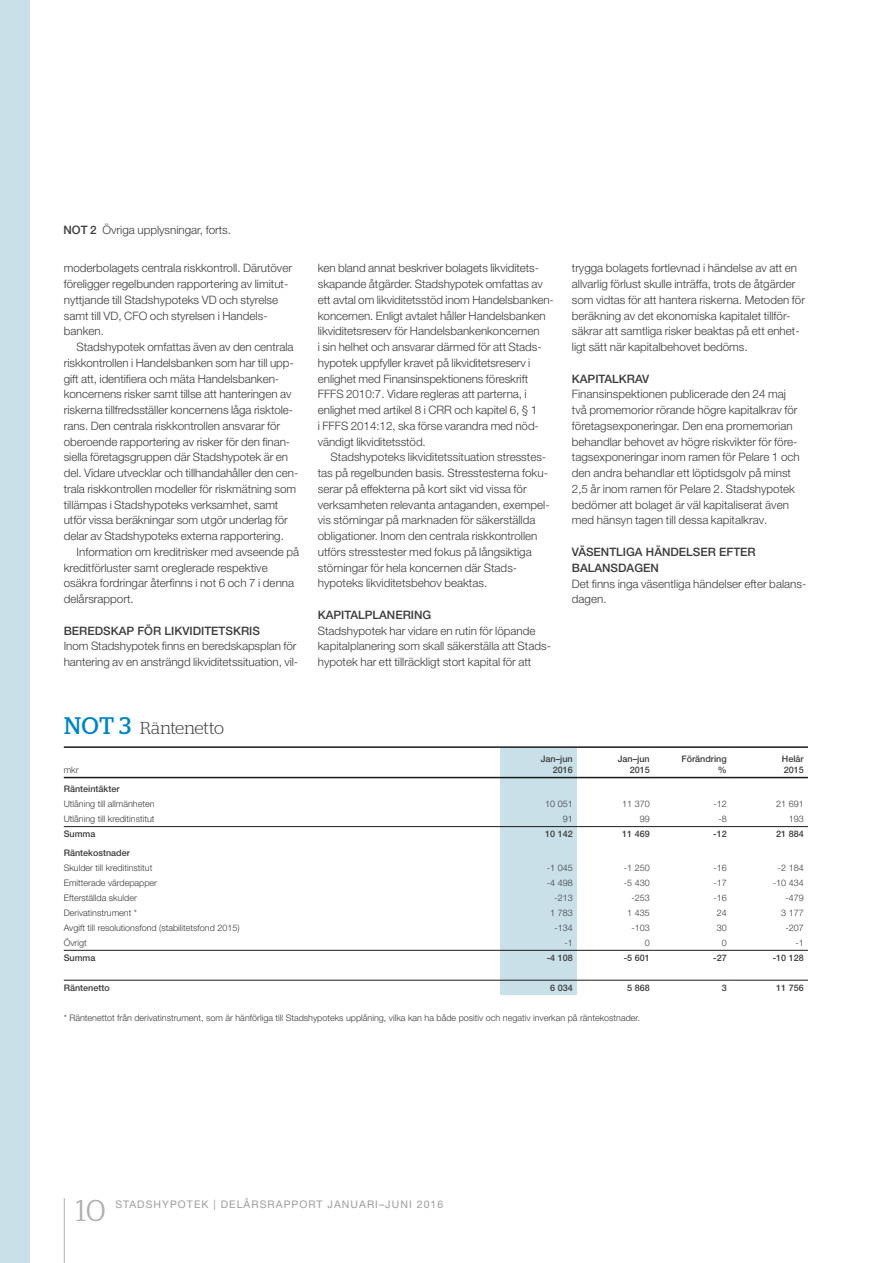
<style>
.page{position:relative;width:893px;height:1263px;background:#fff}
.page>*{position:absolute;margin:0;border:0;box-sizing:border-box;transform-origin:0 0}
.t1{font:300 30px "Stag";color:#b2b2b2}
.t2{font:300 17.25px "Stag";letter-spacing:-.01em;color:#3b3b3a}
.t3{font:300 11.7px/15.8px "Helvetica Neue LT Pro";color:#3b3b3a}
.t4{font:500 11.7px/15.8px "Helvetica Neue LT Pro";color:#3b3b3a}
.t5{font:10.5px "Helvetica Neue LT Pro";letter-spacing:.1em;color:#9d9d9d}
.t6{font:300 9px "Helvetica Neue LT Pro";color:#3b3b3a}
.t7{font:500 9px/11.2px "Helvetica Neue LT Pro";color:#3b3b3a;text-align:right}
.s1{font-weight:500}
.s2{font-weight:400;font-size:24px;color:#0085c3}
</style>
<div class="page">
<hr style="left:64px;top:1198px;width:1px;height:65px;background:#b2b2b2">
<div style="left:0;top:0;width:30px;height:1263px;background:#c9e0e9"></div>
<div style="left:500px;top:748px;width:77px;height:247px;background:#c9e0e9"></div>
<hr style="left:64px;top:746px;width:436px;height:2px;background:#1c1b1a">
<hr style="left:500px;top:746px;width:77px;height:2px;background:#1c1b1a">
<hr style="left:577px;top:746px;width:77px;height:2px;background:#1c1b1a">
<hr style="left:654px;top:746px;width:77px;height:2px;background:#1c1b1a">
<hr style="left:731px;top:746px;width:77px;height:2px;background:#1c1b1a">
<hr style="left:64px;top:777px;width:436px;height:1px;background:#1c1b1a">
<hr style="left:500px;top:777px;width:77px;height:1px;background:#1c1b1a">
<hr style="left:577px;top:777px;width:77px;height:1px;background:#1c1b1a">
<hr style="left:654px;top:777px;width:77px;height:1px;background:#1c1b1a">
<hr style="left:731px;top:777px;width:77px;height:1px;background:#1c1b1a">
<hr style="left:64px;top:826px;width:436px;height:1px;background:#1c1b1a">
<hr style="left:500px;top:826px;width:77px;height:1px;background:#1c1b1a">
<hr style="left:577px;top:826px;width:77px;height:1px;background:#1c1b1a">
<hr style="left:654px;top:826px;width:77px;height:1px;background:#1c1b1a">
<hr style="left:731px;top:826px;width:77px;height:1px;background:#1c1b1a">
<hr style="left:64px;top:950px;width:436px;height:1px;background:#1c1b1a">
<hr style="left:500px;top:950px;width:77px;height:1px;background:#1c1b1a">
<hr style="left:577px;top:950px;width:77px;height:1px;background:#1c1b1a">
<hr style="left:654px;top:950px;width:77px;height:1px;background:#1c1b1a">
<hr style="left:731px;top:950px;width:77px;height:1px;background:#1c1b1a">
<hr style="left:64px;top:980px;width:436px;height:1px;background:#1c1b1a">
<hr style="left:500px;top:980px;width:77px;height:1px;background:#1c1b1a">
<hr style="left:577px;top:980px;width:77px;height:1px;background:#1c1b1a">
<hr style="left:654px;top:980px;width:77px;height:1px;background:#1c1b1a">
<hr style="left:731px;top:980px;width:77px;height:1px;background:#1c1b1a">
<p class="t3" style="left:64px;top:222px;width:169px"><span class="s1">NOT 2</span> Övriga upplysningar, forts.</p>
<p class="t3" style="left:64px;top:260px;width:230px">moderbolagets centrala riskkontroll. Därutöver föreligger regelbunden rapportering av limitut&shy;nyttjande till Stadshypoteks VD och styrelse samt till VD, CFO och styrelsen i Handels&shy;banken.</p>
<p class="t3" style="left:64px;top:339px;width:236px;text-indent:13px">Stadshypotek omfattas även av den centrala riskkontrollen i Handelsbanken som har till upp&shy;gift att, identifiera och mäta Handelsbanken&shy;koncernens risker samt tillse att hanteringen av riskerna tillfredsställer koncernens låga risktole&shy;rans. Den centrala riskkontrollen ansvarar för oberoende rapportering av risker för den finan&shy;siella företagsgruppen där Stadshypotek är en del. Vidare utvecklar och tillhandahåller den cen&shy;trala riskkontrollen modeller för riskmätning som tillämpas i Stadshypoteks verksamhet, samt utför vissa beräkningar som utgör underlag för delar av Stadshypoteks externa rapportering.</p>
<p class="t3" style="left:64px;top:544px;width:237px;text-indent:13px">Information om kreditrisker med avseende på kreditförluster samt oreglerade respektive osäkra fordringar återfinns i not 6 och 7 i denna delårsrapport.</p>
<p class="t4" style="left:64px;top:622px;width:198px">BEREDSKAP FÖR LIKVIDITETSKRIS</p>
<p class="t3" style="left:64px;top:638px;width:236px">Inom Stadshypotek finns en beredskapsplan för hantering av en ansträngd likviditetssituation, vil-</p>
<p class="t3" style="left:318px;top:260px;width:238px">ken bland annat beskriver bolagets likviditets&shy;skapande åtgärder. Stadshypotek omfattas av ett avtal om likviditetsstöd inom Handelsbanken&shy;koncernen. Enligt avtalet håller Handelsbanken likviditetsreserv för Handelsbankenkoncernen<br>i sin helhet och ansvarar därmed för att Stads&shy;hypotek uppfyller kravet på likviditetsreserv i enlighet med Finansinspektionens föreskrift FFFS 2010:7. Vidare regleras att parterna, i enlighet med artikel 8 i CRR och kapitel 6, § 1<br>i FFFS 2014:12, ska förse varandra med nöd&shy;vändigt likviditetsstöd.</p>
<p class="t3" style="left:318px;top:449px;width:233px;text-indent:13px">Stadshypoteks likviditetssituation stresstes&shy;tas på regelbunden basis. Stresstesterna foku&shy;serar på effekterna på kort sikt vid vissa för verksamheten relevanta antaganden, exempel&shy;vis störningar på marknaden för säkerställda obligationer. Inom den centrala riskkontrollen utförs stresstester med fokus på långsiktiga störningar för hela koncernen där Stads&shy;hypoteks likviditetsbehov beaktas.</p>
<p class="t4" style="left:318px;top:607px;width:115px">KAPITALPLANERING</p>
<p class="t3" style="left:318px;top:622px;width:235px">Stadshypotek har vidare en rutin för löpande kapitalplanering som skall säkerställa att Stads&shy;hypotek har ett tillräckligt stort kapital för att</p>
<p class="t3" style="left:572px;top:260px;width:235px">trygga bolagets fortlevnad i händelse av att en allvarlig förlust skulle inträffa, trots de åtgärder som vidtas för att hantera riskerna. Metoden för beräkning av det ekonomiska kapitalet tillför&shy;säkrar att samtliga risker beaktas på ett enhet&shy;ligt sätt när kapitalbehovet bedöms.</p>
<p class="t4" style="left:572px;top:370px;width:79px">KAPITALKRAV</p>
<p class="t3" style="left:572px;top:386px;width:229px">Finansinspektionen publicerade den 24 maj två promemorior rörande högre kapitalkrav för företagsexponeringar. Den ena promemorian behandlar behovet av högre riskvikter för före&shy;tagsexponeringar inom ramen för Pelare 1 och den andra behandlar ett löptidsgolv på minst 2,5 år inom ramen för Pelare 2. Stadshypotek bedömer att bolaget är väl kapitaliserat även med hänsyn tagen till dessa kapitalkrav.</p>
<p class="t4" style="left:572px;top:544px;width:185px">VÄSENTLIGA HÄNDELSER EFTER<br>BALANSDAGEN</p>
<p class="t3" style="left:572px;top:575px;width:236px">Det finns inga väsentliga händelser efter balans&shy;dagen.</p>
<h2 class="t2" style="left:64px;top:718px;width:161px"><span class="s2">NOT 3</span> Räntenetto</h2>
<p class="t6" style="left:64px;top:765px;width:16px">mkr</p>
<p class="t7" style="left:541px;top:753px;width:34px">Jan–jun<br>2016</p>
<p class="t7" style="left:618px;top:753px;width:34px">Jan–jun<br>2015</p>
<p class="t7" style="left:681px;top:753px;width:47px">Förändring %</p>
<p class="t7" style="left:782px;top:753px;width:23px;text-align:left">Helår<br>2015</p>
<p class="t7" style="left:64px;top:783px;width:57px">Ränteintäkter</p>
<p class="t6" style="left:64px;top:799px;width:92px">Utlåning till allmänheten</p>
<p class="t6" style="left:545px;top:799px;width:29px">10 051</p>
<p class="t6" style="left:622px;top:799px;width:29px">11 370</p>
<p class="t6" style="left:713px;top:799px;width:15px">-12</p>
<p class="t6" style="left:776px;top:799px;width:29px">21 691</p>
<p class="t6" style="left:64px;top:814px;width:92px">Utlåning till kreditinstitut</p>
<p class="t6" style="left:563px;top:814px;width:12px">91</p>
<p class="t6" style="left:640px;top:814px;width:12px">99</p>
<p class="t6" style="left:718px;top:814px;width:10px">-8</p>
<p class="t6" style="left:789px;top:814px;width:17px">193</p>
<p class="t7" style="left:64px;top:828px;width:33px">Summa</p>
<p class="t7" style="left:545px;top:828px;width:29px">10 142</p>
<p class="t7" style="left:622px;top:828px;width:29px">11 469</p>
<p class="t7" style="left:713px;top:828px;width:15px">-12</p>
<p class="t7" style="left:776px;top:828px;width:29px">21 884</p>
<p class="t7" style="left:64px;top:847px;width:68px">Räntekostnader</p>
<p class="t6" style="left:64px;top:863px;width:90px">Skulder till kreditinstitut</p>
<p class="t6" style="left:547px;top:863px;width:27px">-1 045</p>
<p class="t6" style="left:624px;top:863px;width:27px">-1 250</p>
<p class="t6" style="left:713px;top:863px;width:15px">-16</p>
<p class="t6" style="left:778px;top:863px;width:27px">-2 184</p>
<p class="t6" style="left:64px;top:878px;width:95px">Emitterade värdepapper</p>
<p class="t6" style="left:547px;top:878px;width:27px">-4 498</p>
<p class="t6" style="left:624px;top:878px;width:27px">-5 430</p>
<p class="t6" style="left:713px;top:878px;width:15px">-17</p>
<p class="t6" style="left:773px;top:878px;width:32px">-10 434</p>
<p class="t6" style="left:64px;top:892px;width:75px">Efterställda skulder</p>
<p class="t6" style="left:554px;top:892px;width:20px">-213</p>
<p class="t6" style="left:631px;top:892px;width:20px">-253</p>
<p class="t6" style="left:713px;top:892px;width:15px">-16</p>
<p class="t6" style="left:785px;top:892px;width:20px">-479</p>
<p class="t6" style="left:64px;top:907px;width:75px">Derivatinstrument *</p>
<p class="t6" style="left:550px;top:907px;width:24px">1 783</p>
<p class="t6" style="left:627px;top:907px;width:24px">1 435</p>
<p class="t6" style="left:717px;top:907px;width:12px">24</p>
<p class="t6" style="left:781px;top:907px;width:24px">3 177</p>
<p class="t6" style="left:64px;top:922px;width:177px">Avgift till resolutionsfond (stabilitetsfond 2015)</p>
<p class="t6" style="left:554px;top:922px;width:20px">-134</p>
<p class="t6" style="left:631px;top:922px;width:20px">-103</p>
<p class="t6" style="left:717px;top:922px;width:12px">30</p>
<p class="t6" style="left:785px;top:922px;width:20px">-207</p>
<p class="t6" style="left:64px;top:937px;width:25px">Övrigt</p>
<p class="t6" style="left:564px;top:937px;width:10px">-1</p>
<p class="t6" style="left:645px;top:937px;width:7px">0</p>
<p class="t6" style="left:722px;top:937px;width:7px">0</p>
<p class="t6" style="left:795px;top:937px;width:10px">-1</p>
<p class="t7" style="left:64px;top:952px;width:33px">Summa</p>
<p class="t7" style="left:547px;top:952px;width:28px">-4 108</p>
<p class="t7" style="left:624px;top:952px;width:28px">-5 601</p>
<p class="t7" style="left:713px;top:952px;width:15px">-27</p>
<p class="t7" style="left:773px;top:952px;width:33px">-10 128</p>
<p class="t7" style="left:64px;top:982px;width:48px">Räntenetto</p>
<p class="t7" style="left:550px;top:982px;width:24px">6 034</p>
<p class="t7" style="left:627px;top:982px;width:24px">5 868</p>
<p class="t7" style="left:722px;top:982px;width:7px">3</p>
<p class="t7" style="left:776px;top:982px;width:29px">11 756</p>
<p class="t6" style="left:64px;top:1012px;width:578px">* Räntenettot från derivatinstrument, som är hänförliga till Stadshypoteks upplåning, vilka kan ha både positiv och negativ inverkan på räntekostnader.</p>
<h1 class="t1" style="left:76px;top:1193px;width:31px">10</h1>
<p class="t5" style="left:115px;top:1197px;width:329px">STADSHYPOTEK | DELÅRSRAPPORT JANUARI–JUNI 2016</p>
</div>
